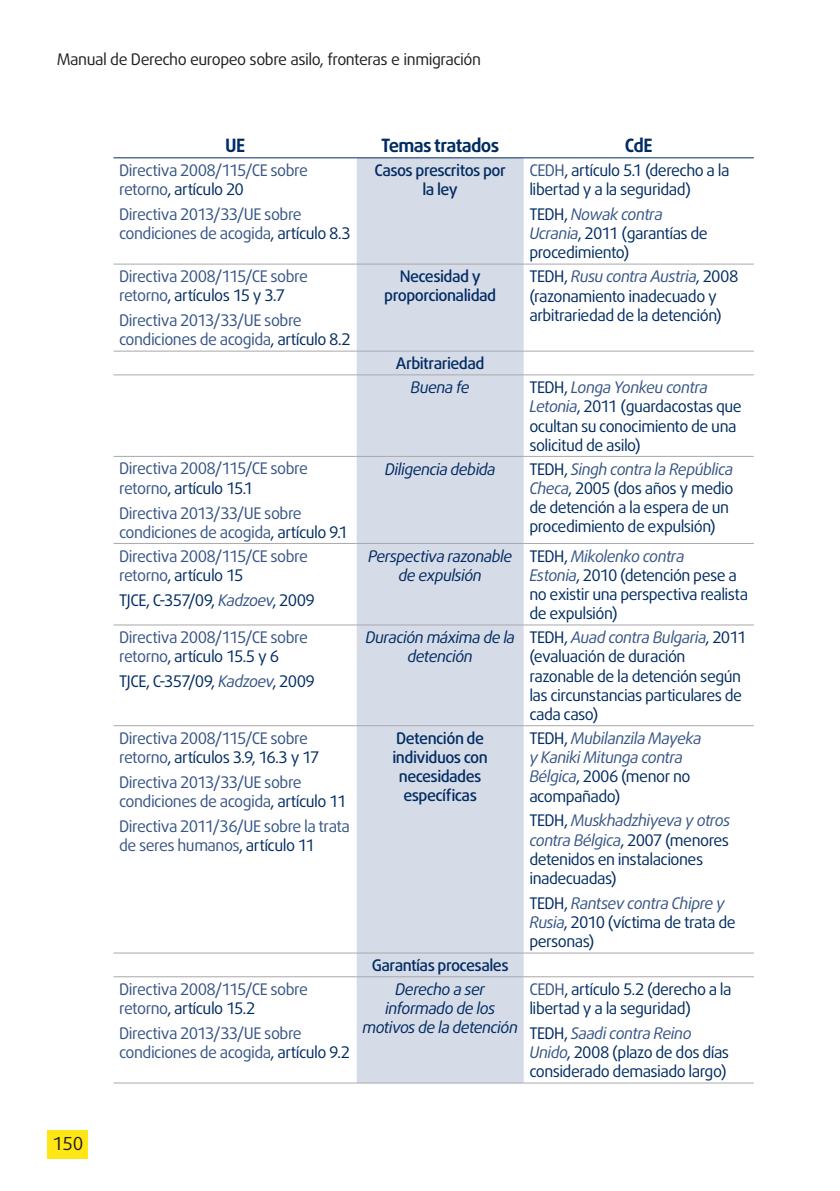
<style>
.page{position:relative;width:840px;height:1191px;background:#fff}
.page>*{position:absolute;margin:0;border:0;box-sizing:border-box;transform-origin:0 0}
._1st_table_header{font:700 18.4px "Daxline Pro";letter-spacing:-.04em;color:#002c62}
.t1{font:18px "Daxline Pro";color:#231f20}
._1st_table_body_left{font:16px/19.2px "Daxline Pro";letter-spacing:-.035em;color:#002c62}
._1st_table_body_left-2{font:16px/19.2px "Daxline Pro";letter-spacing:-.035em;color:#375586}
._1st_table_body_cent{font:500 16px/19.2px "Daxline Pro";letter-spacing:-.035em;color:#002c62;text-align:center}
._1st_table_body_cent-2{font:italic 16px/19.2px "Daxline Pro";letter-spacing:-.035em;color:#002c62;text-align:center}
._1st_table_body_left-3{font:italic 16px/19.2px "Daxline Pro";letter-spacing:-.035em;color:#375586}
.t2{font:16px "Daxline Pro";letter-spacing:-.03em;color:#231f20}
.s1{color:#002c62}
.s2{color:#375586}
.s3{font-style:italic;color:#375586}
.s4{font-style:normal;color:#002c62}
</style>
<div class="page">
<div style="left:48px;top:1130px;width:40px;height:29px;background:#ffe616"></div>
<div style="left:356px;top:158px;width:167px;height:924px;background:#d6dbe8"></div>
<hr style="left:113px;top:263px;width:243px;height:1px;background:#a8a9ad">
<hr style="left:356px;top:263px;width:167px;height:1px;background:#a8a9ad">
<hr style="left:523px;top:263px;width:230px;height:1px;background:#a8a9ad">
<hr style="left:113px;top:350px;width:243px;height:1px;background:#a8a9ad">
<hr style="left:356px;top:350px;width:167px;height:1px;background:#a8a9ad">
<hr style="left:523px;top:350px;width:230px;height:1px;background:#a8a9ad">
<hr style="left:113px;top:374px;width:243px;height:1px;background:#a8a9ad">
<hr style="left:356px;top:374px;width:167px;height:1px;background:#a8a9ad">
<hr style="left:523px;top:374px;width:230px;height:1px;background:#a8a9ad">
<hr style="left:113px;top:456px;width:243px;height:1px;background:#a8a9ad">
<hr style="left:356px;top:456px;width:167px;height:1px;background:#a8a9ad">
<hr style="left:523px;top:456px;width:230px;height:1px;background:#a8a9ad">
<hr style="left:113px;top:543px;width:243px;height:1px;background:#a8a9ad">
<hr style="left:356px;top:543px;width:167px;height:1px;background:#a8a9ad">
<hr style="left:523px;top:543px;width:230px;height:1px;background:#a8a9ad">
<hr style="left:113px;top:624px;width:243px;height:1px;background:#a8a9ad">
<hr style="left:356px;top:624px;width:167px;height:1px;background:#a8a9ad">
<hr style="left:523px;top:624px;width:230px;height:1px;background:#a8a9ad">
<hr style="left:113px;top:725px;width:243px;height:1px;background:#a8a9ad">
<hr style="left:356px;top:725px;width:167px;height:1px;background:#a8a9ad">
<hr style="left:523px;top:725px;width:230px;height:1px;background:#a8a9ad">
<hr style="left:113px;top:952px;width:243px;height:1px;background:#a8a9ad">
<hr style="left:356px;top:952px;width:167px;height:1px;background:#a8a9ad">
<hr style="left:523px;top:952px;width:230px;height:1px;background:#a8a9ad">
<hr style="left:113px;top:976px;width:243px;height:1px;background:#a8a9ad">
<hr style="left:356px;top:976px;width:167px;height:1px;background:#a8a9ad">
<hr style="left:523px;top:976px;width:230px;height:1px;background:#a8a9ad">
<hr style="left:113px;top:1082px;width:243px;height:1px;background:#a8a9ad">
<hr style="left:356px;top:1082px;width:167px;height:1px;background:#a8a9ad">
<hr style="left:523px;top:1082px;width:230px;height:1px;background:#a8a9ad">
<hr style="left:113px;top:157px;width:243px;height:1px;background:#002c62">
<hr style="left:356px;top:157px;width:167px;height:1px;background:#002c62">
<hr style="left:523px;top:157px;width:230px;height:1px;background:#002c62">
<p class="t2" style="left:57px;top:49px;width:425px">Manual de Derecho europeo sobre asilo, fronteras e inmigración</p>
<p class="_1st_table_header" style="left:225px;top:133px;width:22px">UE</p>
<p class="_1st_table_header" style="left:381px;top:133px;width:119px">Temas tratados</p>
<p class="_1st_table_header" style="left:624px;top:133px;width:29px">CdE</p>
<p class="_1st_table_body_left-2" style="left:119px;top:161px;width:190px">Directiva 2008/115/CE sobre retorno<span class="s1">, artículo 20</span></p>
<p class="_1st_table_body_left-2" style="left:119px;top:205px;width:233px">Directiva 2013/33/UE sobre condiciones de acogida<span class="s1">, artículo 8.3</span></p>
<p class="_1st_table_body_cent" style="left:374px;top:161px;width:133px">Casos prescritos por la ley</p>
<p class="_1st_table_body_left" style="left:529px;top:161px;width:201px"><span class="s2">CEDH</span>, artículo 5.1 (derecho a la libertad y a la seguridad)</p>
<p class="_1st_table_body_left" style="left:529px;top:205px;width:180px">TEDH, <span class="s3">Nowak contra<br>Ucrania</span>, 2011 (garantías de procedimiento)</p>
<p class="t1" style="left:53px;top:1131px;width:32px">150</p>
<p class="_1st_table_body_left-2" style="left:119px;top:267px;width:190px">Directiva 2008/115/CE sobre retorno<span class="s1">, artículos 15 y 3.7</span></p>
<p class="_1st_table_body_left-2" style="left:119px;top:311px;width:233px">Directiva 2013/33/UE sobre condiciones de acogida<span class="s1">, artículo 8.2</span></p>
<p class="_1st_table_body_left-2" style="left:119px;top:459px;width:190px">Directiva 2008/115/CE sobre retorno<span class="s1">, artículo 15.1</span></p>
<p class="_1st_table_body_left-2" style="left:119px;top:503px;width:230px">Directiva 2013/33/UE sobre condiciones de acogida<span class="s1">, artículo 9.1</span></p>
<p class="_1st_table_body_left-2" style="left:119px;top:546px;width:190px">Directiva 2008/115/CE sobre retorno<span class="s1">, artículo 15</span></p>
<p class="_1st_table_body_left" style="left:119px;top:590px;width:197px">TJCE, C-357/09, <span class="s3">Kadzoev</span>, 2009</p>
<p class="_1st_table_body_left-2" style="left:119px;top:628px;width:190px">Directiva 2008/115/CE sobre retorno<span class="s1">, artículo 15.5 y 6</span></p>
<p class="_1st_table_body_left" style="left:119px;top:672px;width:197px">TJCE, C-357/09, <span class="s3">Kadzoev</span>, 2009</p>
<p class="_1st_table_body_left-2" style="left:119px;top:728px;width:202px">Directiva 2008/115/CE sobre retorno<span class="s1">, artículos 3.9, 16.3 y 17</span></p>
<p class="_1st_table_body_left-2" style="left:119px;top:772px;width:228px">Directiva 2013/33/UE sobre condiciones de acogida<span class="s1">, artículo 11</span></p>
<p class="_1st_table_body_left-2" style="left:119px;top:816px;width:232px">Directiva 2011/36/UE sobre la trata de seres humanos<span class="s1">, artículo 11</span></p>
<p class="_1st_table_body_left-2" style="left:119px;top:979px;width:190px">Directiva 2008/115/CE sobre retorno<span class="s1">, artículo 15.2</span></p>
<p class="_1st_table_body_left-2" style="left:119px;top:1023px;width:232px">Directiva 2013/33/UE sobre condiciones de acogida<span class="s1">, artículo 9.2</span></p>
<p class="_1st_table_body_cent" style="left:384px;top:267px;width:113px">Necesidad y proporcionalidad</p>
<p class="_1st_table_body_left" style="left:529px;top:267px;width:210px">TEDH, <span class="s3">Rusu contra Austria</span>, 2008 (razonamiento inadecuado y arbitrariedad de la detención)</p>
<p class="_1st_table_body_cent" style="left:396px;top:354px;width:90px">Arbitrariedad</p>
<p class="_1st_table_body_cent-2" style="left:410px;top:378px;width:61px">Buena fe</p>
<p class="_1st_table_body_left" style="left:529px;top:378px;width:214px">TEDH, <span class="s3">Longa Yonkeu contra<br>Letonia</span>, 2011 (guardacostas que ocultan su conocimiento de una solicitud de asilo)</p>
<p class="_1st_table_body_cent-2" style="left:384px;top:459px;width:112px">Diligencia debida</p>
<p class="_1st_table_body_left" style="left:529px;top:459px;width:206px">TEDH, <span class="s3">Singh contra la República<br>Checa</span>, 2005 (dos años y medio de detención a la espera de un procedimiento de expulsión)</p>
<p class="_1st_table_body_cent-2" style="left:368px;top:546px;width:146px">Perspectiva razonable de expulsión</p>
<p class="_1st_table_body_left" style="left:529px;top:546px;width:220px">TEDH, <span class="s3">Mikolenko contra<br>Estonia</span>, 2010 (detención pese a no existir una perspectiva realista de expulsión)</p>
<p class="_1st_table_body_cent-2" style="left:365px;top:628px;width:151px">Duración máxima de la detención</p>
<p class="_1st_table_body_left" style="left:529px;top:628px;width:218px">TEDH, <span class="s3">Auad contra Bulgaria</span>, 2011 (evaluación de duración razonable de la detención según las circunstancias particulares de cada caso)</p>
<p class="_1st_table_body_cent" style="left:392px;top:728px;width:97px">Detención de individuos con necesidades específicas</p>
<p class="_1st_table_body_left-3" style="left:529px;top:728px;width:174px"><span class="s4">TEDH,</span> Mubilanzila Mayeka y Kaniki Mitunga contra<br>Bélgica<span class="s4">, 2006 (menor no acompañado)</span></p>
<p class="_1st_table_body_left" style="left:529px;top:811px;width:202px">TEDH, <span class="s3">Muskhadzhiyeva y otros contra Bélgica</span>, 2007 (menores detenidos en instalaciones inadecuadas)</p>
<p class="_1st_table_body_left" style="left:529px;top:893px;width:208px">TEDH, <span class="s3">Rantsev contra Chipre y<br>Rusia</span>, 2010 (víctima de trata de personas)</p>
<p class="_1st_table_body_cent" style="left:371px;top:956px;width:138px">Garantías procesales</p>
<p class="_1st_table_body_cent-2" style="left:362px;top:979px;width:157px">Derecho a ser informado de los motivos de la detención</p>
<p class="_1st_table_body_left" style="left:529px;top:979px;width:204px"><span class="s2">CEDH</span>, artículo 5.2 (derecho a la libertad y a la seguridad)</p>
<p class="_1st_table_body_left" style="left:529px;top:1023px;width:201px">TEDH, <span class="s3">Saadi contra Reino<br>Unido</span>, 2008 (plazo de dos días considerado demasiado largo)</p>
</div>
